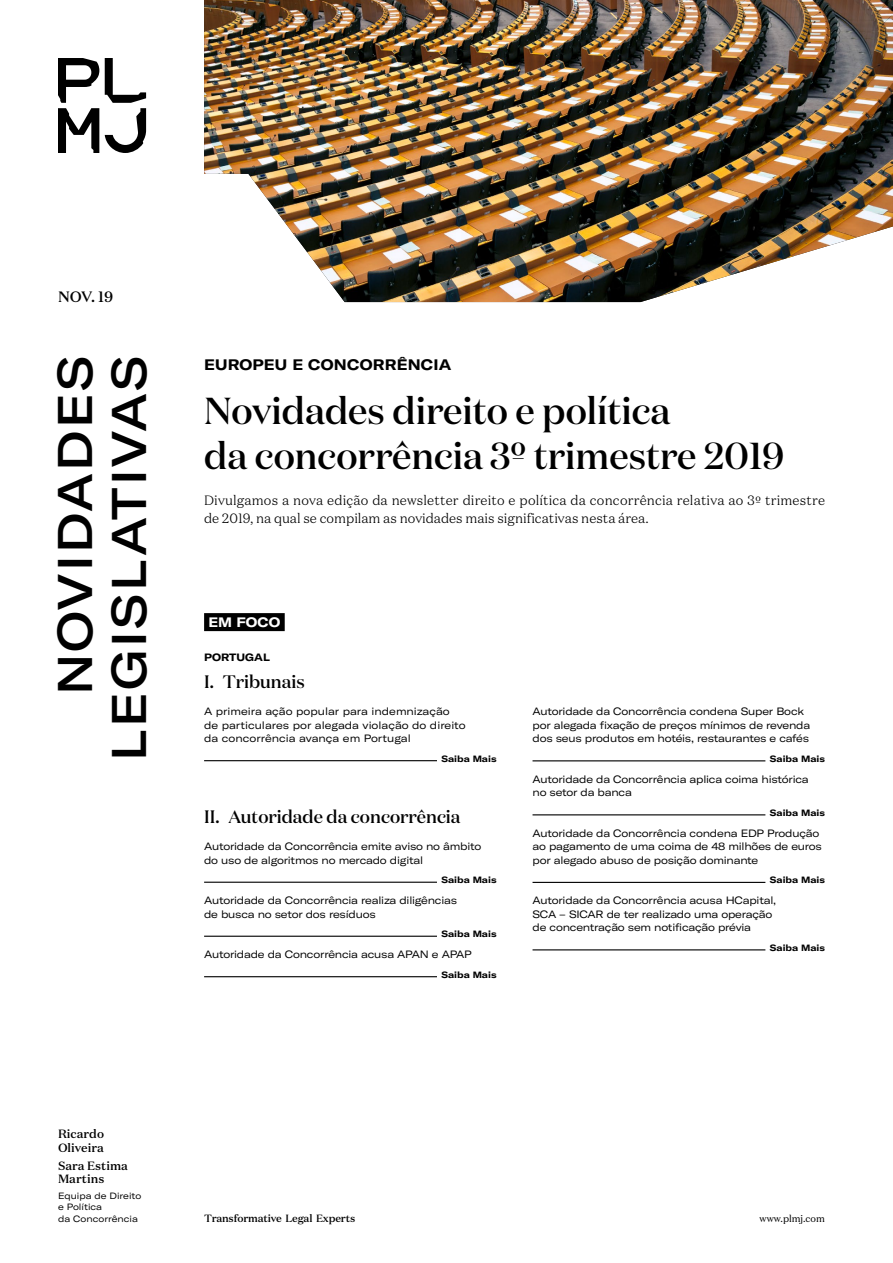
<style>
.page{position:relative;width:893px;height:1263px;background:#fff}
.page>*{position:absolute;margin:0;border:0;box-sizing:border-box;transform-origin:0 0}
.t1{font:500 expanded 48px/54px "GT America";letter-spacing:.05em;color:#000;text-align:right}
.t2{font:500 37.5px/45px "Domaine Display";color:#000}
.t3{font:500 18px "Domaine Display";color:#000}
.t4{font:700 expanded 15px "GT America";letter-spacing:.01em;color:#000}
.t5{font:500 15px "Domaine Text";color:#000}
.t6{font:300 13.5px/18px "Domaine Text";letter-spacing:.01em;color:#000}
.t7{font:700 expanded 13.5px "GT America";letter-spacing:.005em;color:#fff}
.t8{font:500 12px/13.5px "Domaine Text";color:#000}
.t9{font:expanded 10.5px/13.5px "GT America";letter-spacing:-.02em;color:#000}
.t10{font:expanded 10.5px/13.5px "GT America";color:#000}
.t11{font:500 10.5px "Domaine Text";letter-spacing:-.02em;color:#000}
.t12{font:700 expanded 10.5px "GT America";letter-spacing:.005em;color:#000}
.t13{font:9.75px "Domaine Text";color:#000}
.t14{font:700 expanded 9px "GT America";color:#000}
.t15{font:expanded 9px/11.2px "GT America";color:#000}
</style>
<div class="page">
<svg style="left:58px;top:58px;width:88px;height:95px"></svg>
<img style="left:204px;top:0;width:689px;height:302px">
<div style="left:204px;top:613px;width:81px;height:18px;background:#000"></div>
<hr style="left:204px;top:760px;width:233px;height:1px;background:#000">
<hr style="left:204px;top:882px;width:233px;height:1px;background:#000">
<hr style="left:204px;top:936px;width:233px;height:1px;background:#000">
<hr style="left:204px;top:976px;width:233px;height:1px;background:#000">
<hr style="left:532px;top:760px;width:233px;height:1px;background:#000">
<hr style="left:532px;top:814px;width:233px;height:1px;background:#000">
<hr style="left:532px;top:882px;width:233px;height:1px;background:#000">
<hr style="left:532px;top:949px;width:233px;height:1px;background:#000">
<h3 class="t5" style="left:58px;top:287px;width:57px">NOV. 19</h3>
<h1 class="t1" style="left:48px;top:760px;width:406px;rotate:-90deg">NOVIDADES<br>LEGISLATIVAS</h1>
<h3 class="t4" style="left:204px;top:355px;width:249px">EUROPEU E CONCORRÊNCIA</h3>
<h2 class="t2" style="left:204px;top:388px;width:582px">Novidades direito e política<br>da concorrência 3º trimestre 2019</h2>
<p class="t6" style="left:204px;top:491px;width:622px">Divulgamos a nova edição da newsletter direito e política da concorrência relativa ao 3º trimestre de 2019, na qual se compilam as novidades mais significativas nesta área.</p>
<p class="t7" style="left:208px;top:613px;width:74px">EM FOCO</p>
<p class="t12" style="left:204px;top:651px;width:67px">PORTUGAL</p>
<h3 class="t3" style="left:204px;top:670px;width:102px">I. Tribunais</h3>
<p class="t10" style="left:204px;top:705px;width:263px">A primeira ação popular para indemnização de particulares por alegada violação do direito da concorrência avança em Portugal</p>
<p class="t14" style="left:441px;top:753px;width:57px">Saiba Mais</p>
<h3 class="t3" style="left:204px;top:805px;width:258px">II. Autoridade da concorrência</h3>
<p class="t9" style="left:204px;top:840px;width:279px">Autoridade da Concorrência emite aviso no âmbito do uso de algoritmos no mercado digital</p>
<p class="t14" style="left:441px;top:874px;width:57px">Saiba Mais</p>
<p class="t9" style="left:204px;top:894px;width:254px">Autoridade da Concorrência realiza diligências de busca no setor dos resíduos</p>
<p class="t14" style="left:441px;top:928px;width:57px">Saiba Mais</p>
<p class="t9" style="left:204px;top:948px;width:269px">Autoridade da Concorrência acusa APAN e APAP</p>
<p class="t14" style="left:441px;top:969px;width:57px">Saiba Mais</p>
<p class="t9" style="left:532px;top:705px;width:279px">Autoridade da Concorrência condena Super Bock por alegada fixação de preços mínimos de revenda dos seus produtos em hotéis, restaurantes e cafés</p>
<p class="t14" style="left:770px;top:753px;width:57px">Saiba Mais</p>
<p class="t9" style="left:532px;top:772px;width:278px">Autoridade da Concorrência aplica coima histórica no setor da banca</p>
<p class="t14" style="left:770px;top:807px;width:57px">Saiba Mais</p>
<p class="t9" style="left:532px;top:826px;width:291px">Autoridade da Concorrência condena EDP Produção ao pagamento de uma coima de 48 milhões de euros por alegado abuso de posição dominante</p>
<p class="t14" style="left:770px;top:874px;width:57px">Saiba Mais</p>
<p class="t9" style="left:532px;top:894px;width:245px">Autoridade da Concorrência acusa HCapital,<br>SCA – SICAR de ter realizado uma operação de concentração sem notificação prévia</p>
<p class="t14" style="left:770px;top:942px;width:57px">Saiba Mais</p>
<p class="t8" style="left:58px;top:1127px;width:48px">Ricardo<br>Oliveira</p>
<p class="t8" style="left:58px;top:1159px;width:71px">Sara Estima<br>Martins</p>
<p class="t15" style="left:58px;top:1190px;width:85px">Equipa de Direito e Política<br>da Concorrência</p>
<p class="t11" style="left:204px;top:1211px;width:153px">Transformative Legal Experts</p>
<p class="t13" style="left:760px;top:1212px;width:67px">www.plmj.com</p>
</div>
